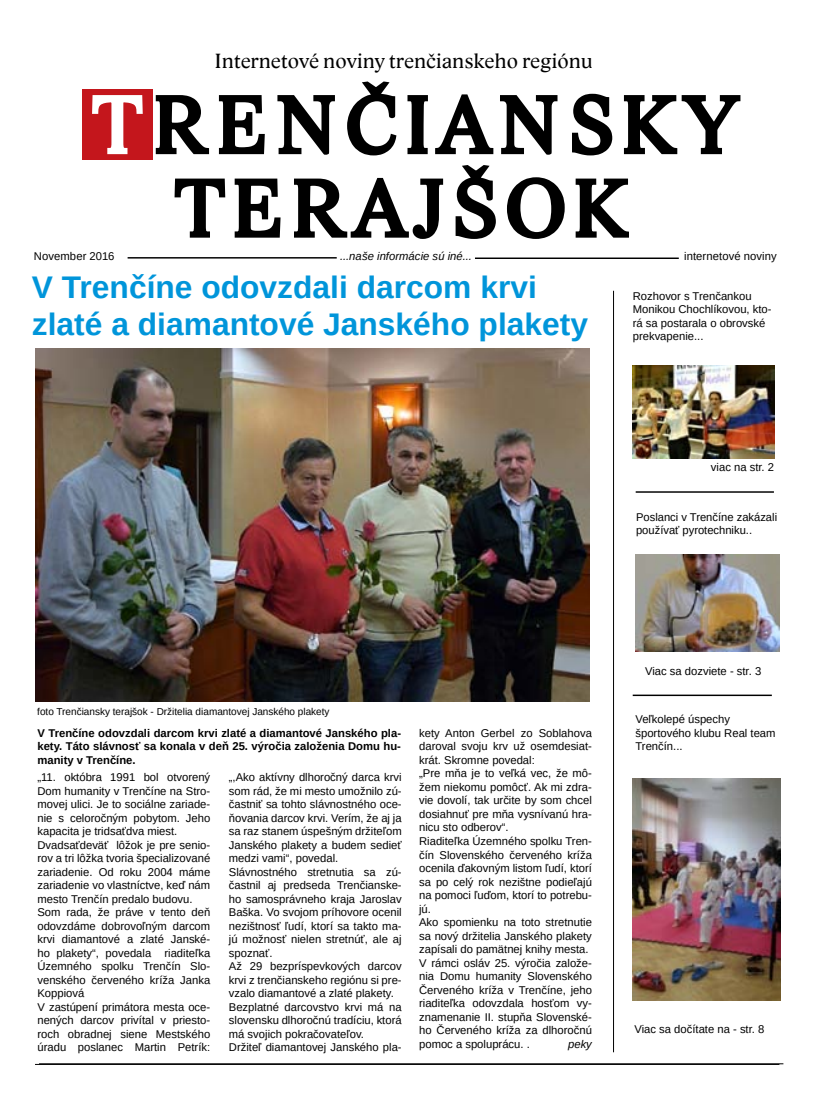
<style>
.page{position:relative;width:833px;height:1117px;background:#fff}
.page>*{position:absolute;margin:0;border:0;box-sizing:border-box;transform-origin:0 0}
.t1{font:81.25px "Lido STF";letter-spacing:.1em;color:#000}
.t2{font:700 31.25px/37.5px "Arimo";color:#0095da}
.t3{font:21.25px "Lido STF";color:#000;scale:1.07 1}
.t4{font:11.25px/13.5px "Arimo";color:#000}
.t5{font:700 11.25px/13.5px "Arimo";color:#000;text-align:justify}
.t6{font:italic 11.25px "Arimo";letter-spacing:.005em;color:#000}
.t7{font:10px "Arimo";color:#000}
.s1{color:#fff}
</style>
<div class="page">
<div style="left:82px;top:89px;width:71px;height:71px;background:#c4161c"></div>
<svg style="left:92px;top:95px;width:51px;height:60px"></svg>
<svg style="left:155px;top:81px;width:586px;height:158px"></svg>
<hr style="left:128px;top:257px;width:209px;height:1px;background:#000">
<hr style="left:635px;top:491px;width:139px;height:1px;background:#000">
<hr style="left:39px;top:1063px;width:744px;height:1px;background:#000">
<hr style="left:613px;top:291px;width:1px;height:760px;background:#000">
<hr style="left:475px;top:258px;width:204px;height:1px;background:#000">
<hr style="left:35px;top:1063px;width:744px;height:1px;background:#000">
<img style="left:632px;top:366px;width:142px;height:92px">
<hr style="left:632px;top:695px;width:140px;height:1px;background:#000">
<img style="left:636px;top:554px;width:144px;height:97px">
<img style="left:632px;top:778px;width:149px;height:222px">
<img style="left:35px;top:348px;width:554px;height:353px">
<h3 class="t3" style="left:214px;top:48px;width:355px">Internetové noviny trenčianskeho regiónu</h3>
<h1 class="t1" style="left:94px;top:76px;width:644px"><span class="s1">T</span>RENČIANSKY</h1>
<h1 class="t1" style="left:176px;top:160px;width:454px">TERAJŠOK</h1>
<p class="t6" style="left:340px;top:249px;width:133px">...naše informácie sú iné...</p>
<p class="t4" style="left:684px;top:249px;width:94px">internetové noviny</p>
<h2 class="t2" style="left:32px;top:268px;width:557px">V Trenčíne odovzdali darcom krvi zlaté a diamantové Janského plakety</h2>
<p class="t4" style="left:34px;top:249px;width:82px">November 2016</p>
<p class="t4" style="left:633px;top:289px;width:140px">Rozhovor s Trenčankou<br>Monikou Chochlíkovou, kto&shy;rá sa postarala o obrovské prekvapenie...</p>
<p class="t4" style="left:711px;top:460px;width:65px">viac na str. 2</p>
<p class="t4" style="left:636px;top:510px;width:143px">Poslanci v Trenčíne zakázali používať pyrotechniku..</p>
<p class="t7" style="left:37px;top:705px;width:294px">foto Trenčiansky terajšok - Držitelia diamantovej Janského plakety</p>
<p class="t5" style="left:37px;top:726px;width:365px">V Trenčíne odovzdali darcom krvi zlaté a diamantové Janského pla&shy;kety. Táto slávnosť sa konala v deň 25. výročia založenia Domu hu&shy;manity v Trenčíne.</p>
<p class="t4" style="left:37px;top:770px;width:174px">„11. októbra 1991 bol otvorený<br>Dom humanity v Trenčíne na Stro&shy;movej ulici. Je to sociálne zariade&shy;nie s celoročným pobytom. Jeho kapacita je tridsaťdva miest.<br>Dvadsaťdeväť lôžok je pre senio&shy;rov a tri lôžka tvoria špecializované zariadenie. Od roku 2004 máme zariadenie vo vlastníctve, keď nám mesto Trenčín predalo budovu.<br>Som rada, že práve v tento deň odovzdáme dobrovoľným darcom krvi diamantové a zlaté Janské&shy;ho plakety“, povedala riaditeľka<br>Územného spolku Trenčín Slo&shy;venského červeného kríža Janka<br>Koppiová<br>V zastúpení primátora mesta oce&shy;nených darcov privítal v priesto&shy;roch obradnej siene Mestského úradu poslanec Martin Petrík:</p>
<p class="t4" style="left:229px;top:770px;width:174px">„,Ako aktívny dlhoročný darca krvi som rád, že mi mesto umožnilo zú&shy;častniť sa tohto slávnostného oce&shy;ňovania darcov krvi. Verím, že aj ja sa raz stanem úspešným držiteľom<br>Janského plakety a budem sedieť medzi vami“, povedal.<br>Slávnostného stretnutia sa zú&shy;častnil aj predseda Trenčianske&shy;ho samosprávneho kraja Jaroslav<br>Baška. Vo svojom príhovore ocenil nezištnosť ľudí, ktorí sa takto ma&shy;jú možnosť nielen stretnúť, ale aj spoznať.<br>Až 29 bezpríspevkových darcov krvi z trenčianskeho regiónu si pre&shy;vzalo diamantové a zlaté plakety.<br>Bezplatné darcovstvo krvi má na slovensku dlhoročnú tradíciu, ktorá má svojich pokračovateľov.<br>Držiteľ diamantovej Janského pla-</p>
<p class="t4" style="left:419px;top:726px;width:174px">kety Anton Gerbel zo Soblahova daroval svoju krv už osemdesiat&shy;krát. Skromne povedal:<br>„Pre mňa je to veľká vec, že mô&shy;žem niekomu pomôcť. Ak mi zdra&shy;vie dovolí, tak určite by som chcel dosiahnuť pre mňa vysnívanú hra&shy;nicu sto odberov“.<br>Riaditeľka Územného spolku Tren&shy;čín Slovenského červeného kríža ocenila ďakovným listom ľudí, ktorí sa po celý rok nezištne podieľajú na pomoci ľuďom, ktorí to potrebu&shy;jú.<br>Ako spomienku na toto stretnutie sa nový držitelia Janského plakety zapísali do pamätnej knihy mesta.<br>V rámci osláv 25. výročia založe&shy;nia Domu humanity Slovenského<br>Červeného kríža v Trenčíne, jeho riaditeľka odovzdala hosťom vy&shy;znamenanie II. stupňa Slovenské&shy;ho Červeného kríža za dlhoročnú pomoc a spoluprácu. .</p>
<p class="t6" style="left:568px;top:1035px;width:25px">peky</p>
<p class="t4" style="left:645px;top:664px;width:118px">Viac sa dozviete - str. 3</p>
<p class="t4" style="left:635px;top:712px;width:142px">Veľkolepé úspechy športového klubu Real team<br>Trenčín...</p>
<p class="t4" style="left:634px;top:1021px;width:131px">Viac sa dočítate na - str. 8</p>
</div>
